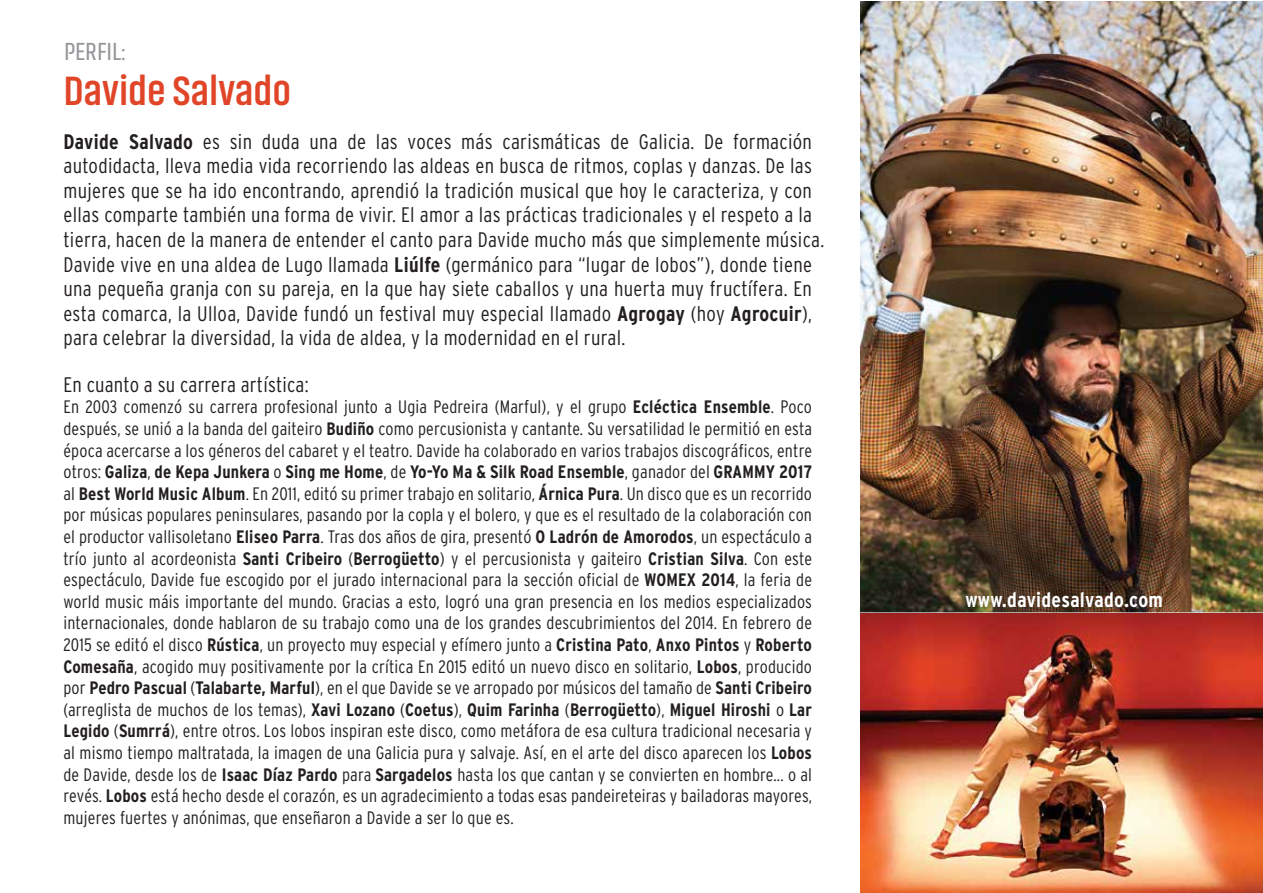
<style>
.page{position:relative;width:1263px;height:893px;background:#fff}
.page>*{position:absolute;margin:0;border:0;box-sizing:border-box;transform-origin:0 0}
.t1{font:700 41.55px "Akhand";color:#e04527}
.t2{font:25.35px "Akhand";color:#939598}
.t3{font:300 condensed 21px/24.6px "Interstate";letter-spacing:.015em;color:#231f20}
.t4{font:700 condensed 21px "Interstate";letter-spacing:.015em;color:#fff}
.t5{font:300 condensed 18px/21.6px "Interstate";letter-spacing:.01em;color:#231f20;text-align:justify}
.s1{font-weight:700}
</style>
<div class="page">
<img style="left:861px;top:2px;width:402px;height:891px">
<hr style="left:827px;top:612px;width:436px;height:2px;background:#fff">
<h2 class="t2" style="left:64px;top:38px;width:63px">PERFIL:</h2>
<h1 class="t1" style="left:63px;top:69px;width:229px">Davide Salvado</h1>
<p class="t3" style="left:63px;top:129px;width:762px"><span class="s1">Davide Salvado</span> es sin duda una de las voces más carismáticas de Galicia. De formación autodidacta, lleva media vida recorriendo las aldeas en busca de ritmos, coplas y danzas. De las mujeres que se ha ido encontrando, aprendió la tradición musical que hoy le caracteriza, y con ellas comparte también una forma de vivir. El amor a las prácticas tradicionales y el respeto a la tierra, hacen de la manera de entender el canto para Davide mucho más que simplemente música.<br>Davide vive en una aldea de Lugo llamada <span class="s1">Liúlfe</span> (germánico para “lugar de lobos”), donde tiene una pequeña granja con su pareja, en la que hay siete caballos y una huerta muy fructífera. En esta comarca, la Ulloa, Davide fundó un festival muy especial llamado <span class="s1">Agrogay</span> (hoy <span class="s1">Agrocuir</span>), para celebrar la diversidad, la vida de aldea, y la modernidad en el rural.</p>
<p class="t3" style="left:63px;top:372px;width:247px">En cuanto a su carrera artística:</p>
<p class="t5" style="left:63px;top:396px;width:750px">En 2003 comenzó su carrera profesional junto a Ugia Pedreira (Marful), y el grupo <span class="s1">Ecléctica Ensemble</span>. Poco después, se unió a la banda del gaiteiro <span class="s1">Budiño</span> como percusionista y cantante. Su versatilidad le permitió en esta época acercarse a los géneros del cabaret y el teatro. Davide ha colaborado en varios trabajos discográficos, entre otros: <span class="s1">Galiza</span>, <span class="s1">de Kepa Junkera</span> o <span class="s1">Sing me Home</span>, de <span class="s1">Yo-Yo Ma &amp; Silk Road Ensemble</span>, ganador del <span class="s1">GRAMMY 2017 </span>al <span class="s1">Best World Music Album</span>. En 2011, editó su primer trabajo en solitario, <span class="s1">Árnica Pura</span>. Un disco que es un recorrido por músicas populares peninsulares, pasando por la copla y el bolero, y que es el resultado de la colaboración con el productor vallisoletano <span class="s1">Eliseo Parra</span>. Tras dos años de gira, presentó <span class="s1">O Ladrón de Amorodos</span>, un espectáculo a trío junto al acordeonista <span class="s1">Santi Cribeiro</span> (<span class="s1">Berrogüetto</span>) y el percusionista y gaiteiro <span class="s1">Cristian Silva</span>. Con este espectáculo, Davide fue escogido por el jurado internacional para la sección oficial de <span class="s1">WOMEX 2014</span>, la feria de world music máis importante del mundo. Gracias a esto, logró una gran presencia en los medios especializados internacionales, donde hablaron de su trabajo como una de los grandes descubrimientos del 2014. En febrero de 2015 se editó el disco <span class="s1">Rústica</span>, un proyecto muy especial y efímero junto a <span class="s1">Cristina Pato</span>, <span class="s1">Anxo Pintos</span> y <span class="s1">Roberto Comesaña</span>, acogido muy positivamente por la crítica En 2015 editó un nuevo disco en solitario, <span class="s1">Lobos</span>, producido por <span class="s1">Pedro Pascual</span> (<span class="s1">Talabarte, Marful</span>), en el que Davide se ve arropado por músicos del tamaño de <span class="s1">Santi Cribeiro </span>(arreglista de muchos de los temas), <span class="s1">Xavi Lozano</span> (<span class="s1">Coetus</span>), <span class="s1">Quim Farinha</span> (<span class="s1">Berrogüetto</span>), <span class="s1">Miguel Hiroshi</span> o <span class="s1">Lar Legido</span> (<span class="s1">Sumrrá</span>), entre otros. Los lobos inspiran este disco, como metáfora de esa cultura tradicional necesaria y al mismo tiempo maltratada, la imagen de una Galicia pura y salvaje. Así, en el arte del disco aparecen los <span class="s1">Lobos </span>de Davide, desde los de <span class="s1">Isaac Díaz Pardo</span> para <span class="s1">Sargadelos</span> hasta los que cantan y se convierten en hombre... o al revés. <span class="s1">Lobos</span> está hecho desde el corazón, es un agradecimiento a todas esas pandeireteiras y bailadoras mayores, mujeres fuertes y anónimas, que enseñaron a Davide a ser lo que es.</p>
<p class="t4" style="left:965px;top:588px;width:199px">www.davidesalvado.com</p>
</div>
